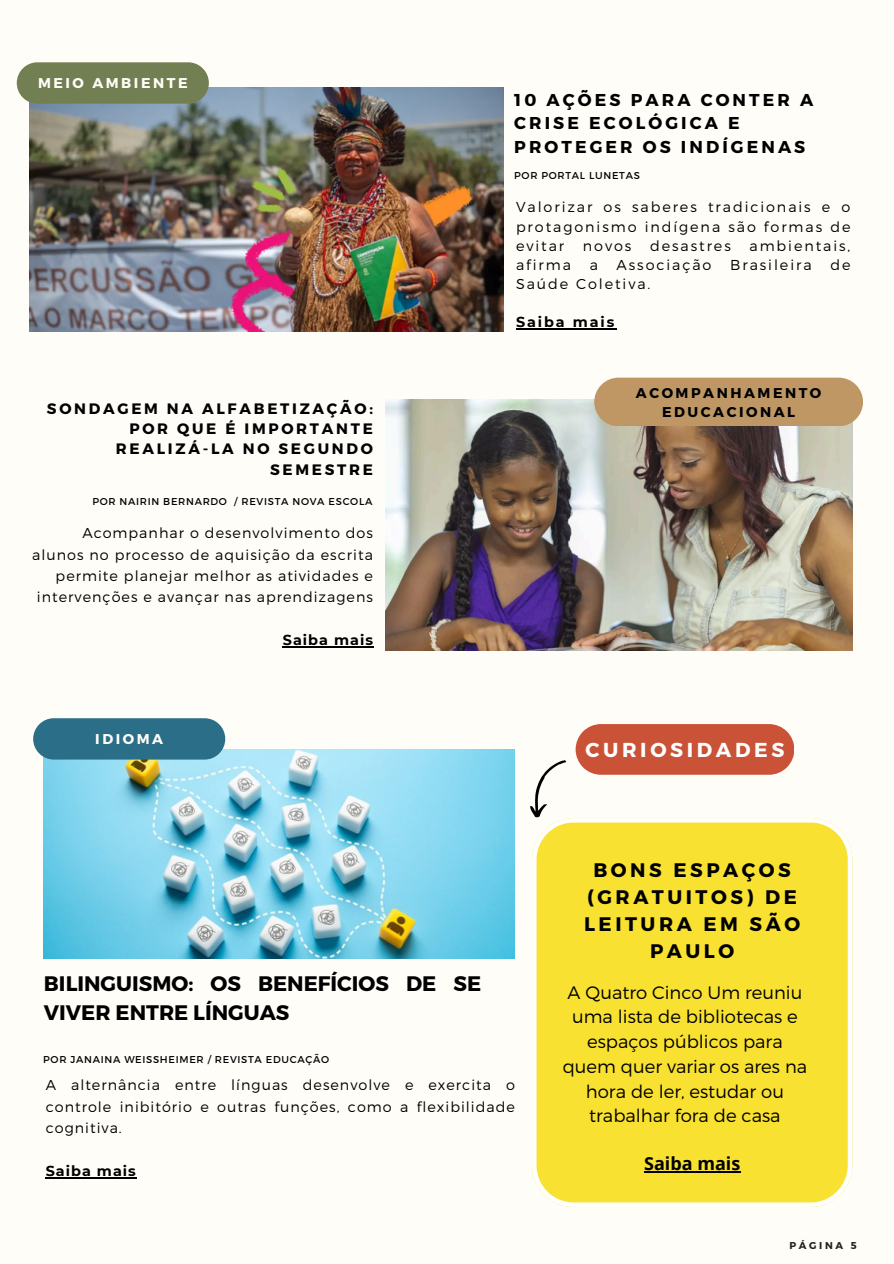
<style>
.page{position:relative;width:894px;height:1264px;background:#fff}
.page>*{position:absolute;margin:0;border:0;box-sizing:border-box;transform-origin:0 0}
.t1{font:700 21px/29.2px "Montserrat";color:#000}
.t2{font:700 20.1px "Montserrat";letter-spacing:.18em;color:#fefefd}
.t3{font:700 19.65px/27px "Montserrat";letter-spacing:.18em;color:#000;text-align:center}
.t4{font:300 18px/24.8px "Montserrat";color:#000;text-align:center}
.t5{font:700 18px "Open Sans";color:#000}
.t6{font:700 17.1px/23.7px "Montserrat";letter-spacing:.18em;color:#000}
.t7{font:700 15.15px/20.2px "Montserrat";letter-spacing:.18em;color:#000;text-align:right}
.t8{font:300 14.4px/21.3px "Montserrat";letter-spacing:.07em;color:#000;text-align:justify}
.t9{font:300 14.4px "Montserrat";letter-spacing:.135em;color:#000}
.t10{font:700 14.4px "Montserrat";letter-spacing:.07em;color:#000}
.t11{font:700 14.4px "Montserrat";letter-spacing:.135em;color:#000}
.t12{font:700 14.1px/19.2px "Montserrat";letter-spacing:.18em;color:#000;text-align:center}
.t13{font:700 14.1px "Montserrat";letter-spacing:.18em;color:#fffdf8}
.t14{font:9.9px "Montserrat";letter-spacing:.07em;color:#000}
.t15{font:700 9.9px "Montserrat";letter-spacing:.27em;color:#222}
</style>
<div class="page">
<div style="left:0;top:0;width:893px;height:1263px;background:#fffdf8"></div>
<img style="left:30px;top:87px;width:473px;height:244px">
<div style="left:532px;top:818px;width:319px;height:388px;background:#f8e130"></div>
<img style="left:385px;top:399px;width:467px;height:251px">
<div style="left:17px;top:62px;width:192px;height:42px;background:#727f52;border-radius:21px"></div>
<svg style="left:575px;top:724px;width:219px;height:50px;background:#cb5a40"></svg>
<svg style="left:530px;top:760px;width:36px;height:60px"></svg>
<img style="left:44px;top:749px;width:470px;height:209px">
<div style="left:594px;top:377px;width:268px;height:49px;background:#be9765;border-radius:24px"></div>
<div style="left:33px;top:718px;width:192px;height:41px;background:#2a6e87;border-radius:21px"></div>
<hr style="left:516px;top:328px;width:100px;height:1px;background:#000">
<hr style="left:283px;top:646px;width:91px;height:1px;background:#000">
<hr style="left:46px;top:1177px;width:91px;height:1px;background:#000">
<hr style="left:644px;top:1171px;width:96px;height:1px;background:#000">
<h5 class="t13" style="left:38px;top:74px;width:151px">MEIO AMBIENTE</h5>
<h3 class="t7" style="left:47px;top:397px;width:327px">SONDAGEM NA ALFABETIZAÇÃO:<br>POR QUE É IMPORTANTE<br>REALIZÁ-LA NO SEGUNDO<br>SEMESTRE</h3>
<h5 class="t14" style="left:92px;top:495px;width:281px">POR NAIRIN BERNARDO / REVISTA NOVA ESCOLA</h5>
<h6 class="t8" style="left:32px;top:521px;width:342px;text-align:right">Acompanhar o desenvolvimento dos alunos no processo de aquisição da escrita permite planejar melhor as atividades e intervenções e avançar nas aprendizagens</h6>
<h5 class="t10" style="left:283px;top:631px;width:92px">Saiba mais</h5>
<p class="t13" style="left:95px;top:730px;width:69px">IDIOMA</p>
<h5 class="t6" style="left:514px;top:87px;width:300px">10 AÇÕES PARA CONTER A<br>CRISE ECOLÓGICA E<br>PROTEGER OS INDÍGENAS</h5>
<h1 class="t14" style="left:514px;top:169px;width:127px">POR PORTAL LUNETAS</h1>
<p class="t8" style="left:516px;top:197px;width:336px;line-height:19.2px">Valorizar os saberes tradicionais e o protagonismo indígena são formas de evitar</p>
<p class="t8" style="left:582px;top:234px;width:50px">novos</p>
<p class="t9" style="left:650px;top:236px;width:82px">desastres</p>
<p class="t9" style="left:749px;top:236px;width:102px">ambientais,</p>
<p class="t8" style="left:516px;top:253px;width:56px">afirma</p>
<p class="t8" style="left:589px;top:253px;width:10px">a</p>
<p class="t9" style="left:616px;top:255px;width:96px">Associação</p>
<p class="t9" style="left:730px;top:255px;width:83px">Brasileira</p>
<p class="t8" style="left:830px;top:253px;width:22px">de</p>
<p class="t9" style="left:516px;top:274px;width:136px">Saúde Coletiva.</p>
<p class="t11" style="left:516px;top:313px;width:100px">Saiba mais</p>
<p class="t12" style="left:635px;top:382px;width:187px">ACOMPANHAMENTO<br>EDUCACIONAL</p>
<h2 class="t2" style="left:585px;top:736px;width:200px">CURIOSIDADES</h2>
<p class="t1" style="left:44px;top:967px;width:438px">BILINGUISMO: OS BENEFÍCIOS DE SE<br>VIVER ENTRE LÍNGUAS</p>
<p class="t14" style="left:43px;top:1053px;width:287px">POR JANAINA WEISSHEIMER / REVISTA EDUCAÇÃO</p>
<h6 class="t8" style="left:46px;top:1073px;width:470px">A alternância entre línguas desenvolve e exercita o controle inibitório e outras funções, como a flexibilidade cognitiva.</h6>
<h1 class="t10" style="left:46px;top:1161px;width:92px">Saiba mais</h1>
<p class="t3" style="left:584px;top:855px;width:217px">BONS ESPAÇOS (GRATUITOS) DE<br>LEITURA EM SÃO<br>PAULO</p>
<h1 class="t4" style="left:562px;top:978px;width:246px">A Quatro Cinco Um reuniu uma lista de bibliotecas e espaços públicos para quem quer variar os ares na hora de ler, estudar ou trabalhar fora de casa</h1>
<h4 class="t5" style="left:644px;top:1150px;width:98px">Saiba mais</h4>
<h6 class="t15" style="left:789px;top:1238px;width:69px">PÁGINA 5</h6>
</div>
